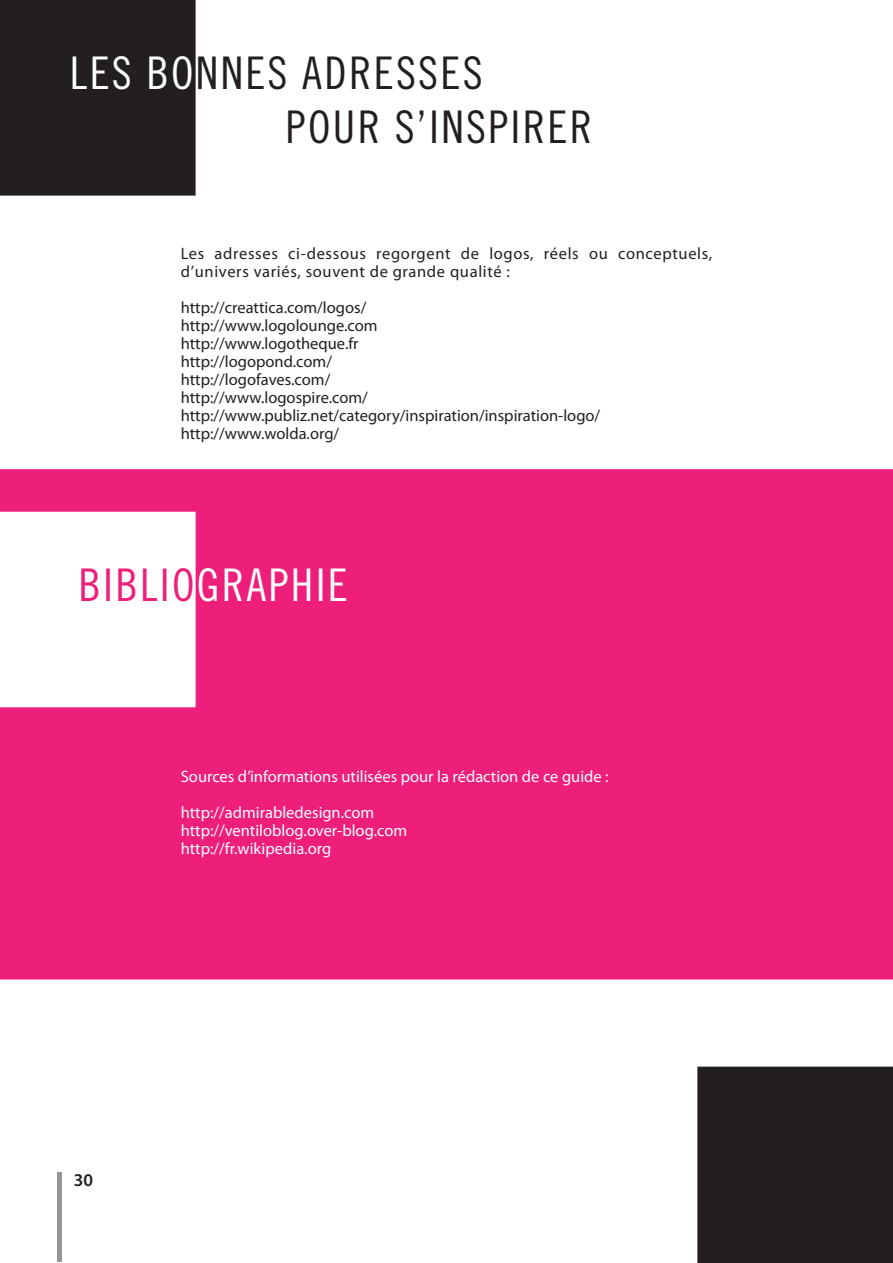
<style>
.page{position:relative;width:893px;height:1263px;background:#fff}
.page>*{position:absolute;margin:0;border:0;box-sizing:border-box;transform-origin:0 0}
.t1{font:45px/54px "Trade Gothic Cond Eighteen";letter-spacing:.05em;color:#231f20}
.t2{font:45px "Trade Gothic Cond Eighteen";letter-spacing:.05em;color:#fff}
.t3{font:600 18px "Myriad Pro";color:#231f20}
.t4{font:16.5px/18px "Myriad Pro";color:#231f20}
.t5{font:16.5px/36px "Myriad Pro";color:#fff}
.t6{font:16.5px/18px "Myriad Pro";letter-spacing:.04em;color:#231f20}
.s1{color:#fff}
.s2{color:#ee1e7b}
</style>
<div class="page">
<hr style="left:57px;top:1172px;width:4px;height:90px;background:#939598">
<div style="left:1px;top:470px;width:891px;height:509px;background:#ee1e7b"></div>
<div style="left:1px;top:1px;width:194px;height:194px;background:#231f20"></div>
<div style="left:0;top:0;width:196px;height:196px;border:2px solid #231f20"></div>
<div style="left:697px;top:1066px;width:196px;height:197px;background:#231f20"></div>
<div style="left:1px;top:512px;width:194px;height:194px;background:#fff"></div>
<div style="left:0;top:512px;width:196px;height:195px;border:2px solid #fff"></div>
<h1 class="t1" style="left:286px;top:46px;width:308px;text-indent:-216px"><span class="s1">LES BO</span>NNES ADRESSES<br>POUR S’INSPIRER</h1>
<p class="t6" style="left:181px;top:245px;width:533px">Les adresses ci-dessous regorgent de logos, réels ou conceptuels, d’univers variés, souvent de grande qualité :</p>
<p class="t4" style="left:181px;top:299px;width:421px">http://creattica.com/logos/<br>http://www.logolounge.com<br>http://www.logotheque.fr<br>http://logopond.com/<br>http://logofaves.com/<br>http://www.logospire.com/ http://www.publiz.net/category/inspiration/inspiration-logo/ http://www.wolda.org/</p>
<h1 class="t2" style="left:78px;top:558px;width:271px"><span class="s2">BIBLIO</span>GRAPHIE</h1>
<p class="t5" style="left:181px;top:758px;width:429px">Sources d’informations utilisées pour la rédaction de ce guide : http://admirabledesign.com</p>
<p class="t5" style="left:181px;top:821px;width:228px;line-height:18px">http://ventiloblog.over-blog.com http://fr.wikipedia.org</p>
<p class="t3" style="left:74px;top:1168px;width:21px">30</p>
</div>
